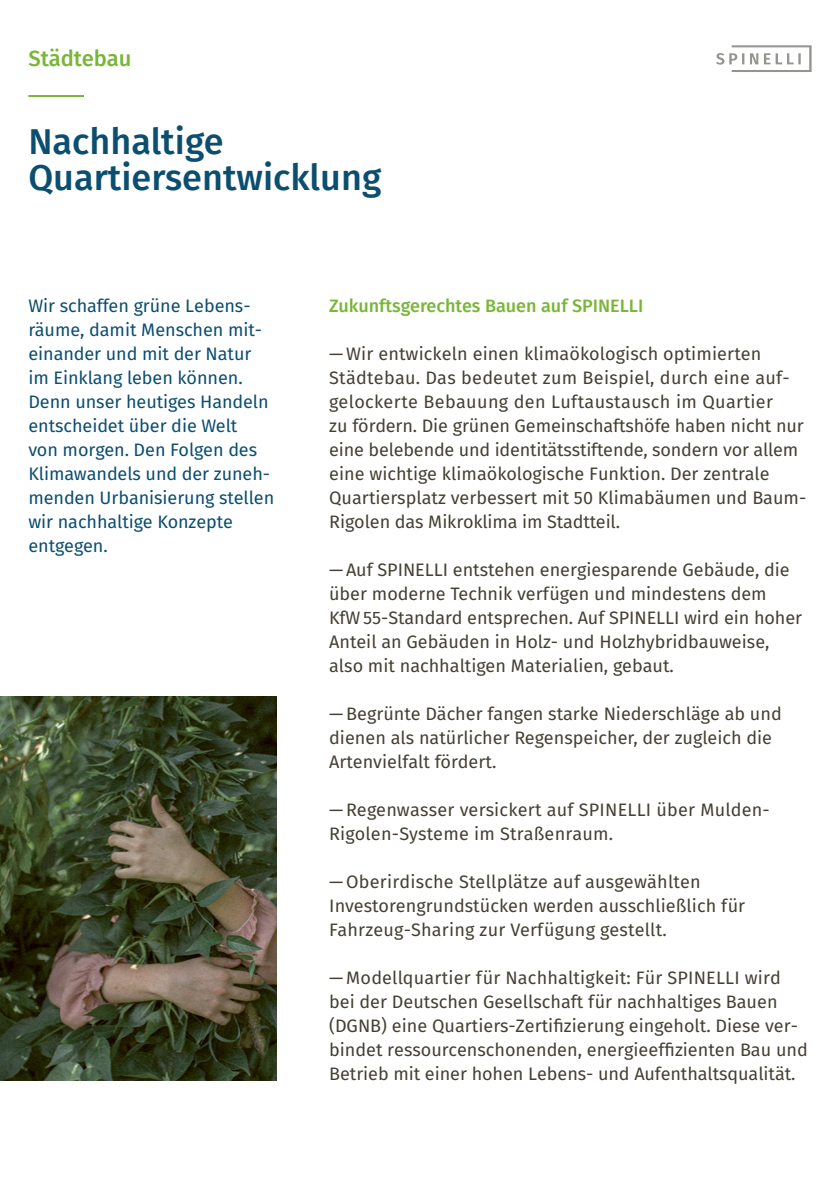
<style>
.page{position:relative;width:840px;height:1191px;background:#fff}
.page>*{position:absolute;margin:0;border:0;box-sizing:border-box;transform-origin:0 0}
.t1{font:500 36px "Fira Sans";color:#0b4e70}
.t2{font:500 22px "Fira Sans";color:#79b638}
.t3{font:18px/24px "Fira Sans";color:#454034}
.Einleitungstext{font:18px/24px "Fira Sans";letter-spacing:-.005em;color:#0b4e70}
.Fließtext{font:500 18px "Fira Sans";color:#79b638}
</style>
<div class="page">
<hr style="left:28px;top:95px;width:56px;height:2px;background:#79b638">
<img style="left:0;top:696px;width:276px;height:384px">
<svg style="left:716px;top:45px;width:95px;height:27px"></svg>
<h3 class="t2" style="left:28px;top:41px;width:105px">Städtebau</h3>
<h4 class="t1" style="left:28px;top:112px;width:196px">Nachhaltige</h4>
<h4 class="t1" style="left:28px;top:148px;width:354px">Quartiersentwicklung</h4>
<p class="Einleitungstext" style="left:28px;top:295px;width:247px">Wir schaffen grüne Lebens&shy;räume, damit Menschen mit&shy;einander und mit der Natur im Einklang leben können.<br>Denn unser heutiges Handeln entscheidet über die Welt<br>von morgen. Den Folgen des<br>Klimawandels und der zuneh&shy;menden Urbanisierung stellen wir nachhaltige Konzepte entgegen.</p>
<p class="Fließtext" style="left:329px;top:291px;width:315px">Zukunftsgerechtes Bauen auf SPINELLI</p>
<p class="t3" style="left:329px;top:343px;width:476px">— Wir entwickeln einen klimaökologisch optimierten Städtebau. Das bedeutet zum Beispiel, durch eine auf&shy;gelockerte Bebauung den Luftaustausch im Quartier<br>zu fördern. Die grünen Gemeinschaftshöfe haben nicht nur eine belebende und identitätsstiftende, sondern vor allem eine wichtige klimaökologische Funktion. Der zentrale Quartiersplatz verbessert mit 50 Klimabäumen und Baum-Rigolen das Mikroklima im Stadtteil.</p>
<p class="t3" style="left:329px;top:559px;width:474px">— Auf SPINELLI entstehen energiesparende Gebäude, die über moderne Technik verfügen und mindestens dem KfW 55-Standard entsprechen. Auf SPINELLI wird ein hoher Anteil an Gebäuden in Holz- und Holzhybridbauweise, also mit nachhaltigen Materialien, gebaut.</p>
<p class="t3" style="left:329px;top:703px;width:454px">—Begrü nte Dächer fangen starke Niederschläge ab und dienen als natü rlicher Regenspeicher, der zugleich die<br>Artenvielfalt fördert.</p>
<p class="t3" style="left:329px;top:799px;width:440px">—Regenwasser versickert auf SPINELLI über Mulden-<br>Rigolen-Systeme im Straßenraum.</p>
<p class="t3" style="left:329px;top:871px;width:417px">—Oberirdische Stellplätze auf ausgewählten<br>Investorengrundstücken werden ausschließlich für<br>Fahrzeug-Sharing zur Verfügung gestellt.</p>
<p class="t3" style="left:329px;top:967px;width:480px">—Modellquartier für Nachhaltigkeit: Für SPINELLI wird bei der Deutschen Gesellschaft für nachhaltiges Bauen (DGNB) eine Quartiers-Zertifizierung eingeholt. Diese ver&shy;bindet ressourcenschonenden, energieeffizienten Bau und Betrieb mit einer hohen Lebens- und Aufenthaltsqualität.</p>
</div>
